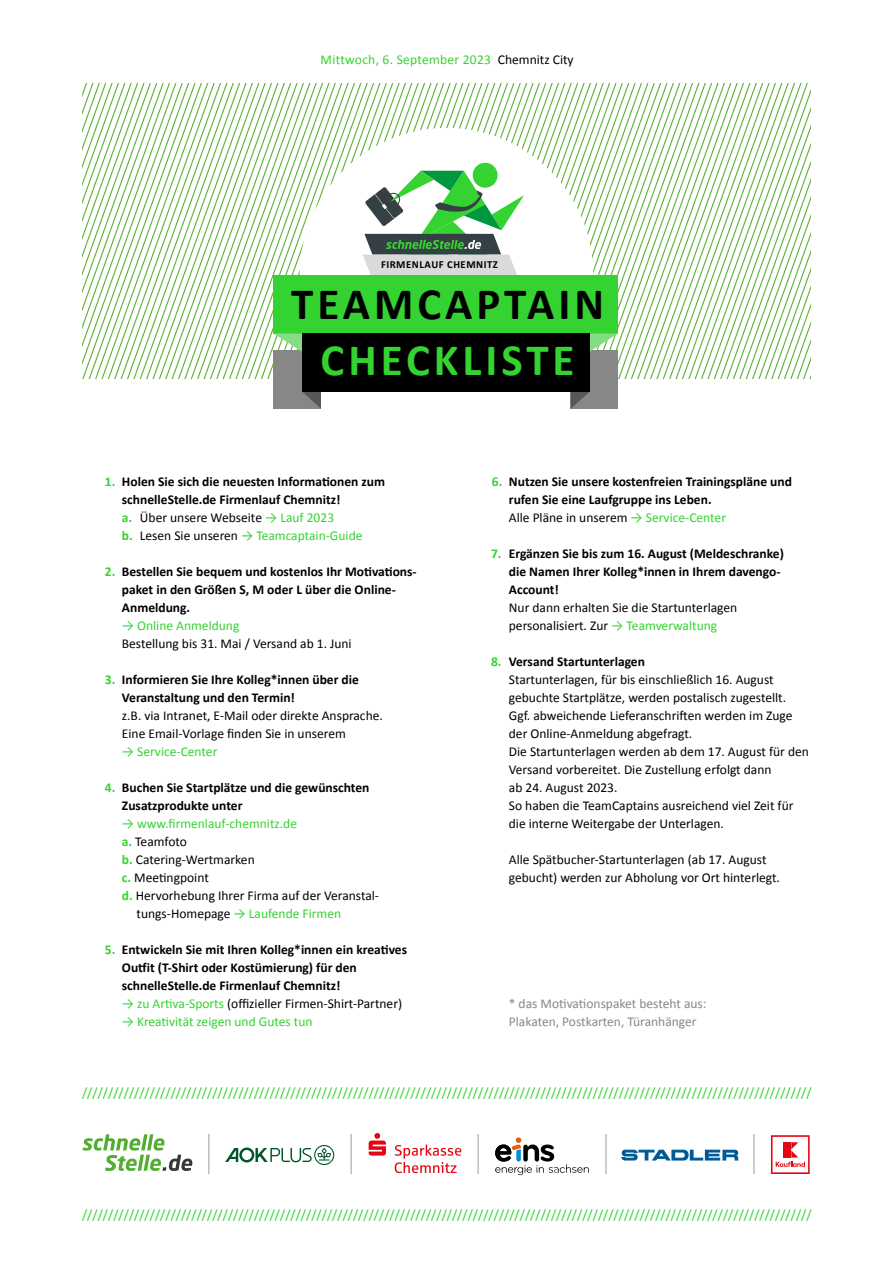
<style>
.page{position:relative;width:893px;height:1263px;background:#fff}
.page>*{position:absolute;margin:0;border:0;box-sizing:border-box;transform-origin:0 0}
.t1{font:700 45px "Calibri";letter-spacing:.09em;color:#000}
.t2{font:700 45px "Calibri";letter-spacing:.09em;color:#35d331}
.t3{font:13.5px/18px "Calibri";color:#000}
.t4{font:700 13.5px/18px "Calibri";color:#000}
.t5{font:13.5px "Calibri";color:#35d331}
.t6{font:13.5px/18px "Calibri";color:#878787}
.t7{font:13.5px "Calibri";letter-spacing:.02em;color:#35d331}
.t8{font:700 10.65px "Calibri";letter-spacing:.05em;color:#000}
.s1{color:#000}
.s2{font-family:"Futura";font-weight:400;font-size:21px;color:#fff}
.s3{color:#35d331}
.s4{font-weight:400}
.s5{font-weight:400;color:#35d331}
.s6{font-weight:700;color:#35d331}
.s7{font-family:"Futura";font-size:21px;color:#fff}
.s8{font-weight:700}
</style>
<div class="page">
<svg style="left:83px;top:83px;width:684px;height:295px"></svg>
<svg style="left:767px;top:83px;width:43px;height:295px"></svg>
<div style="left:300px;top:128px;width:293px;height:293px;background:#fff;border-radius:50%"></div>
<div style="left:473px;top:163px;width:25px;height:25px;background:#35d331;border-radius:50%"></div>
<svg style="left:363px;top:171px;width:161px;height:104px"></svg>
<div style="left:571px;top:351px;width:47px;height:58px;background:#878787"></div>
<svg style="left:571px;top:392px;width:18px;height:16px"></svg>
<div style="left:274px;top:351px;width:47px;height:58px;background:#878787"></div>
<svg style="left:303px;top:392px;width:18px;height:17px"></svg>
<div style="left:274px;top:275px;width:344px;height:58px;background:#35d331"></div>
<svg style="left:590px;top:333px;width:28px;height:19px"></svg>
<svg style="left:274px;top:333px;width:28px;height:19px"></svg>
<div style="left:302px;top:333px;width:288px;height:59px;background:#000"></div>
<hr style="left:209px;top:1134px;width:1px;height:40px;background:#9d9d9c">
<hr style="left:351px;top:1134px;width:1px;height:40px;background:#9d9d9c">
<hr style="left:478px;top:1134px;width:1px;height:40px;background:#9d9d9c">
<hr style="left:606px;top:1134px;width:1px;height:40px;background:#9d9d9c">
<hr style="left:754px;top:1134px;width:1px;height:40px;background:#9d9d9c">
<div style="left:769px;top:1134px;width:42px;height:41px;background:#fdf4f4"></div>
<svg style="left:771px;top:1135px;width:39px;height:39px"></svg>
<svg style="left:495px;top:1137px;width:94px;height:38px"></svg>
<svg style="left:395px;top:1144px;width:66px;height:29px"></svg>
<svg style="left:369px;top:1133px;width:17px;height:22px"></svg>
<svg style="left:225px;top:1145px;width:109px;height:20px"></svg>
<svg style="left:83px;top:1134px;width:109px;height:37px"></svg>
<svg style="left:621px;top:1150px;width:117px;height:10px"></svg>
<p class="t7" style="left:321px;top:51px;width:255px">Mittwoch, 6. September 2023 <span class="s1">Chemnitz City</span></p>
<p class="t8" style="left:381px;top:258px;width:118px">FIRMENLAUF CHEMNITZ</p>
<h1 class="t1" style="left:291px;top:276px;width:314px">TEAMCAPTAIN</h1>
<h1 class="t2" style="left:320px;top:331px;width:256px">CHECKLISTE</h1>
<p class="t4" style="left:122px;top:473px;width:265px;text-indent:-39px"><span class="s2">O</span> <span class="s3">1.</span> Holen Sie sich die neuesten Informationen zum schnelleStelle.de Firmenlauf Chemnitz!<br><span class="s3">a.</span> <span class="s4">Über unsere Webseite</span> <span class="s5">→ Lauf 2023<br></span><span class="s3">b.</span> <span class="s4">Lesen Sie unseren</span> <span class="s5">→ Teamcaptain-Guide</span></p>
<p class="t4" style="left:122px;top:563px;width:296px;text-indent:-39px"><span class="s2">O</span> <span class="s3">2.</span> Bestellen Sie bequem und kostenlos Ihr Motivations&shy;paket in den Größen S, M oder L über die Online-<br>Anmeldung.</p>
<p class="t5" style="left:122px;top:617px;width:119px">→ Online Anmeldung</p>
<p class="t3" style="left:122px;top:635px;width:231px">Bestellung bis 31. Mai / Versand ab 1. Juni</p>
<p class="t4" style="left:122px;top:671px;width:239px;text-indent:-39px"><span class="s2">O</span> <span class="s3">3.</span> Informieren Sie Ihre Kolleg*innen über die<br>Veranstaltung und den Termin!</p>
<p class="t3" style="left:122px;top:707px;width:262px">z.B. via Intranet, E-Mail oder direkte Ansprache.<br>Eine Email-Vorlage finden Sie in unserem</p>
<p class="t5" style="left:122px;top:743px;width:97px">→ Service-Center</p>
<p class="t4" style="left:122px;top:779px;width:249px;text-indent:-39px"><span class="s2">O</span> <span class="s3">4.</span> Buchen Sie Startplätze und die gewünschten<br>Zusatzprodukte unter</p>
<p class="t5" style="left:122px;top:815px;width:177px">→ www.firmenlauf-chemnitz.de</p>
<p class="t3" style="left:122px;top:833px;width:67px"><span class="s6">a.</span> Teamfoto</p>
<p class="t3" style="left:122px;top:851px;width:134px"><span class="s6">b.</span> Catering-Wertmarken</p>
<p class="t3" style="left:122px;top:869px;width:88px"><span class="s6">c.</span> Meetingpoint</p>
<p class="t3" style="left:122px;top:887px;width:259px"><span class="s6">d.</span> Hervorhebung Ihrer Firma auf der Veranstal-</p>
<p class="t5" style="left:137px;top:905px;width:206px"><span class="s1">tungs-Homepage</span> → Laufende Firmen</p>
<p class="t4" style="left:122px;top:941px;width:287px;text-indent:-39px"><span class="s2">O</span> <span class="s3">5.</span> Entwickeln Sie mit Ihren Kolleg*innen ein kreatives<br>Outfit (T-Shirt oder Kostümierung) für den schnelleStelle.de Firmenlauf Chemnitz!</p>
<p class="t3" style="left:122px;top:995px;width:282px"><span class="s3">→ zu Artiva-Sports</span> (offizieller Firmen-Shirt-Partner)</p>
<p class="t5" style="left:122px;top:1013px;width:192px">→ Kreativität zeigen und Gutes tun</p>
<p class="t4" style="left:509px;top:473px;width:285px;text-indent:-39px"><span class="s2">O</span> <span class="s3">6.</span> Nutzen Sie unsere kostenfreien Trainingspläne und rufen Sie eine Laufgruppe ins Leben.<br><span class="s4">Alle Pläne in unserem</span> <span class="s5">→ Service-Center</span></p>
<p class="t4" style="left:509px;top:545px;width:276px;text-indent:-39px"><span class="s2">O</span> <span class="s3">7.</span> Ergänzen Sie bis zum 16. August (Meldeschranke) die Namen Ihrer Kolleg*innen in Ihrem davengo-<br>Account!</p>
<p class="t3" style="left:509px;top:599px;width:230px">Nur dann erhalten Sie die Startunterlagen personalisiert. Zur <span class="s3">→ Teamverwaltung</span></p>
<p class="t3" style="left:509px;top:653px;width:302px;text-indent:-39px"><span class="s7">O</span> <span class="s6">8.</span> <span class="s8">Versand Startunterlagen<br></span>Startunterlagen, für bis einschließlich 16. August gebuchte Startplätze, werden postalisch zugestellt.<br>Ggf. abweichende Lieferanschriften werden im Zuge der Online-Anmeldung abgefragt.<br>Die Startunterlagen werden ab dem 17. August für den Versand vorbereitet. Die Zustellung erfolgt dann<br>ab 24. August 2023.<br>So haben die TeamCaptains ausreichend viel Zeit für die interne Weitergabe der Unterlagen.</p>
<p class="t3" style="left:509px;top:851px;width:273px">Alle Spätbucher-Startunterlagen (ab 17. August gebucht) werden zur Abholung vor Ort hinterlegt.</p>
<p class="t6" style="left:509px;top:995px;width:199px">* das Motivationspaket besteht aus:<br>Plakaten, Postkarten, Türanhänger</p>
<p class="t5" style="left:82px;top:1084px;width:731px">////////////////////////////////////////////////////////////////////////////////////////////////////////////////////////////////////////////</p>
<p class="t5" style="left:82px;top:1206px;width:731px">////////////////////////////////////////////////////////////////////////////////////////////////////////////////////////////////////////////</p>
</div>
